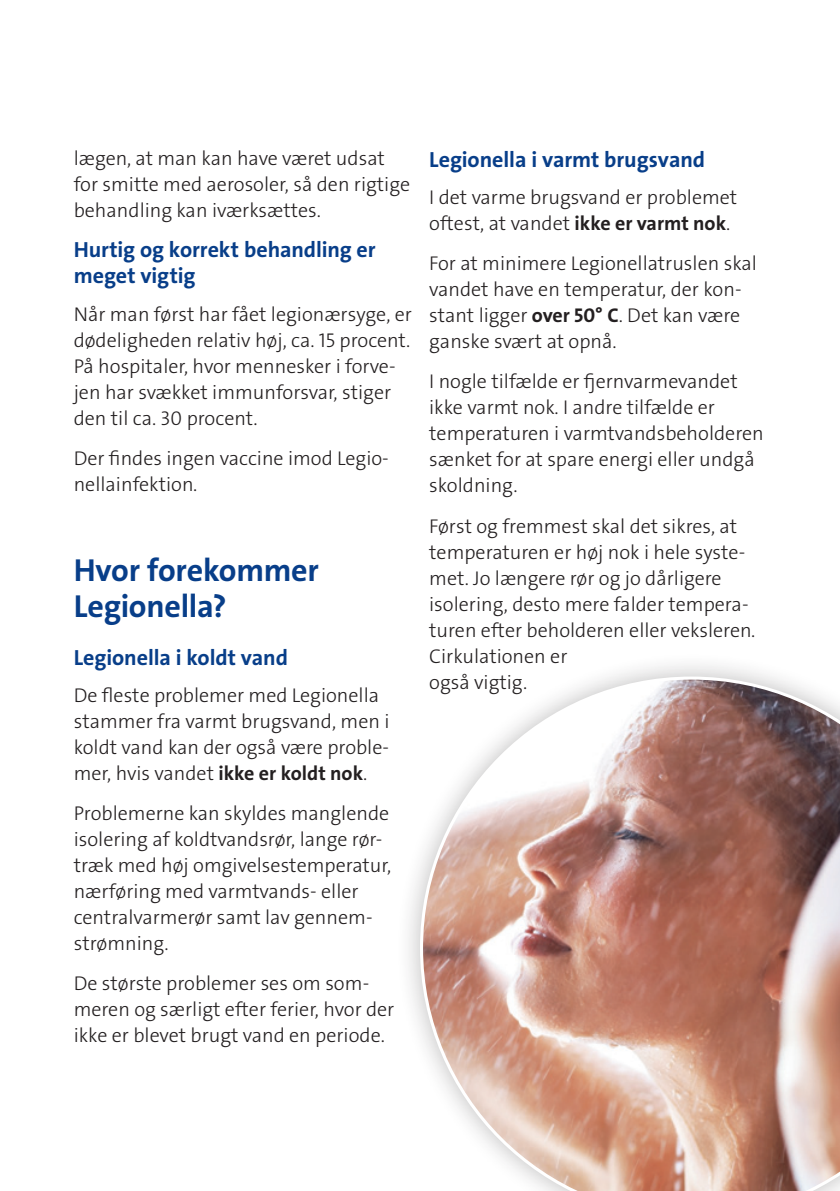
<style>
.page{position:relative;width:840px;height:1191px;background:#fff}
.page>*{position:absolute;margin:0;border:0;box-sizing:border-box;transform-origin:0 0}
.t1{font:32px/36px "The Sans Veolia W7 Bld";letter-spacing:-.005em;color:#083e89}
.t2{font:22px/26px "The Sans Veolia W7 Bld";letter-spacing:-.005em;color:#083e89}
.t3{font:20px/26px "The Sans Veolia W3 Lig";color:#231f20}
.s1{font-family:"The Sans Veolia W7 Bld"}
</style>
<div class="page">
<div style="left:395px;top:651px;width:444px;height:540px;background:#231f20;opacity:.3"></div>
<svg style="left:420px;top:676px;width:419px;height:515px"></svg>
<p class="t3" style="left:74px;top:145px;width:338px">lægen, at man kan have været udsat for smitte med aerosoler, så den rigtige behandling kan iværksættes.</p>
<p class="t2" style="left:74px;top:237px;width:303px">Hurtig og korrekt behandling er meget vigtig</p>
<p class="t3" style="left:74px;top:301px;width:339px">Når man først har fået legionærsyge, er dødeligheden relativ høj, ca. 15 procent.<br>På hospitaler, hvor mennesker i forve&shy;jen har svækket immunforsvar, stiger den til ca. 30 procent.</p>
<p class="t3" style="left:74px;top:445px;width:316px">Der findes ingen vaccine imod Legio&shy;nellainfektion.</p>
<h1 class="t1" style="left:74px;top:552px;width:246px">Hvor forekommer<br>Legionella?</h1>
<p class="t2" style="left:74px;top:644px;width:216px">Legionella i koldt vand</p>
<p class="t3" style="left:74px;top:682px;width:317px">De fleste problemer med Legionella stammer fra varmt brugsvand, men i koldt vand kan der også være proble&shy;mer, hvis vandet <span class="s1">ikke er koldt nok</span>.</p>
<p class="t3" style="left:74px;top:800px;width:319px">Problemerne kan skyldes manglende isolering af koldtvandsrør, lange rør&shy;træk med høj omgivelsestemperatur, nærføring med varmtvands- eller centralvarmerør samt lav gennem&shy;strømning.</p>
<p class="t3" style="left:74px;top:970px;width:322px">De største problemer ses om som&shy;meren og særligt efter ferier, hvor der ikke er blevet brugt vand en periode.</p>
<p class="t2" style="left:429px;top:146px;width:277px">Legionella i varmt brugsvand</p>
<p class="t3" style="left:429px;top:184px;width:309px">I det varme brugsvand er problemet oftest, at vandet <span class="s1">ikke er varmt nok</span>.</p>
<p class="t3" style="left:429px;top:250px;width:329px">For at minimere Legionellatruslen skal vandet have en temperatur, der kon&shy;stant ligger <span class="s1">over 50° C</span>. Det kan være ganske svært at opnå.</p>
<p class="t3" style="left:429px;top:369px;width:336px">I nogle tilfælde er fjernvarmevandet ikke varmt nok. I andre tilfælde er temperaturen i varmtvandsbeholderen sænket for at spare energi eller undgå skoldning.</p>
<p class="t3" style="left:429px;top:513px;width:327px">Først og fremmest skal det sikres, at temperaturen er høj nok i hele syste&shy;met. Jo længere rør og jo dårligere isolering, desto mere falder tempera&shy;turen efter beholderen eller veksleren.<br>Cirkulationen er<br>også vigtig.</p>
</div>
